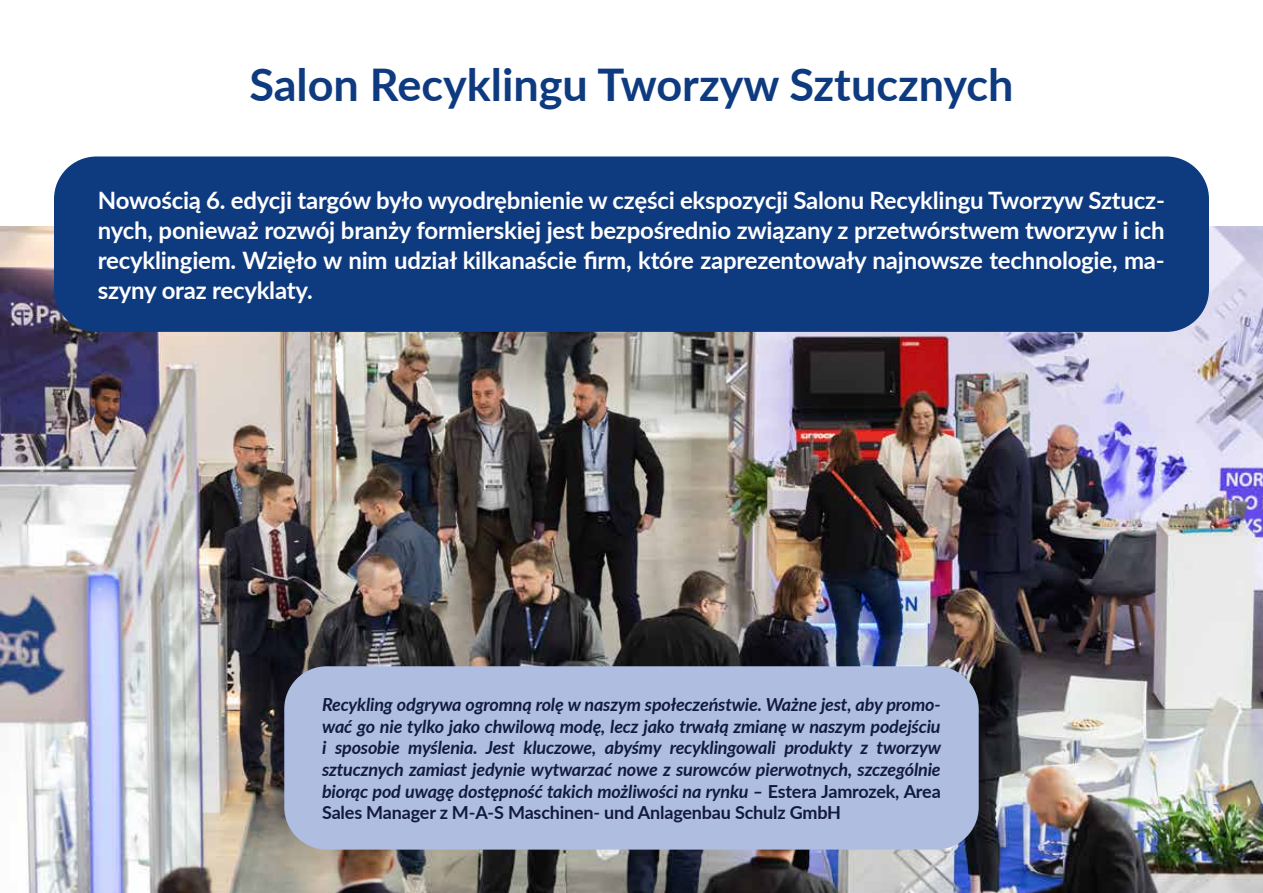
<style>
.page{position:relative;width:1263px;height:893px;background:#fff}
.page>*{position:absolute;margin:0;border:0;box-sizing:border-box;transform-origin:0 0}
.t1{font:700 45px "Lato";color:#0e3a80}
.t2{font:700 24px/30px "Lato";letter-spacing:-.01em;color:#fff;text-align:justify}
.t3{font:italic 700 18px/21.6px "Lato";letter-spacing:-.01em;color:#121a3f;text-align:justify}
.s1{font-style:normal}
</style>
<div class="page">
<img style="left:1px;top:226px;width:1262px;height:667px">
<div style="left:54px;top:156px;width:1155px;height:176px;background:#0e3a80;border-radius:43px"></div>
<div style="left:284px;top:666px;width:695px;height:184px;background:#aebde0;border-radius:43px"></div>
<h1 class="t1" style="left:249px;top:51px;width:766px">Salon Recyklingu Tworzyw Sztucznych</h1>
<p class="t2" style="left:98px;top:184px;width:1069px">Nowością 6. edycji targów było wyodrębnienie w części ekspozycji Salonu Recyklingu Tworzyw Sztucz&shy;nych, ponieważ rozwój branży formierskiej jest bezpośrednio związany z przetwórstwem tworzyw i ich recyklingiem. Wzięło w nim udział kilkanaście firm, które zaprezentowały najnowsze technologie, ma&shy;szyny oraz recyklaty.</p>
<p class="t3" style="left:322px;top:693px;width:620px">Recykling odgrywa ogromną rolę w naszym społeczeństwie. Ważne jest, aby promo&shy;wać go nie tylko jako chwilową modę, lecz jako trwałą zmianę w naszym podejściu i sposobie myślenia. Jest kluczowe, abyśmy recyklingowali produkty z tworzyw sztucznych zamiast jedynie wytwarzać nowe z surowców pierwotnych, szczególnie biorąc pod uwagę dostępność takich możliwości na rynku – <span class="s1">Estera Jamrozek, Area Sales Manager z M-A-S Maschinen- und Anlagenbau Schulz GmbH</span></p>
</div>
